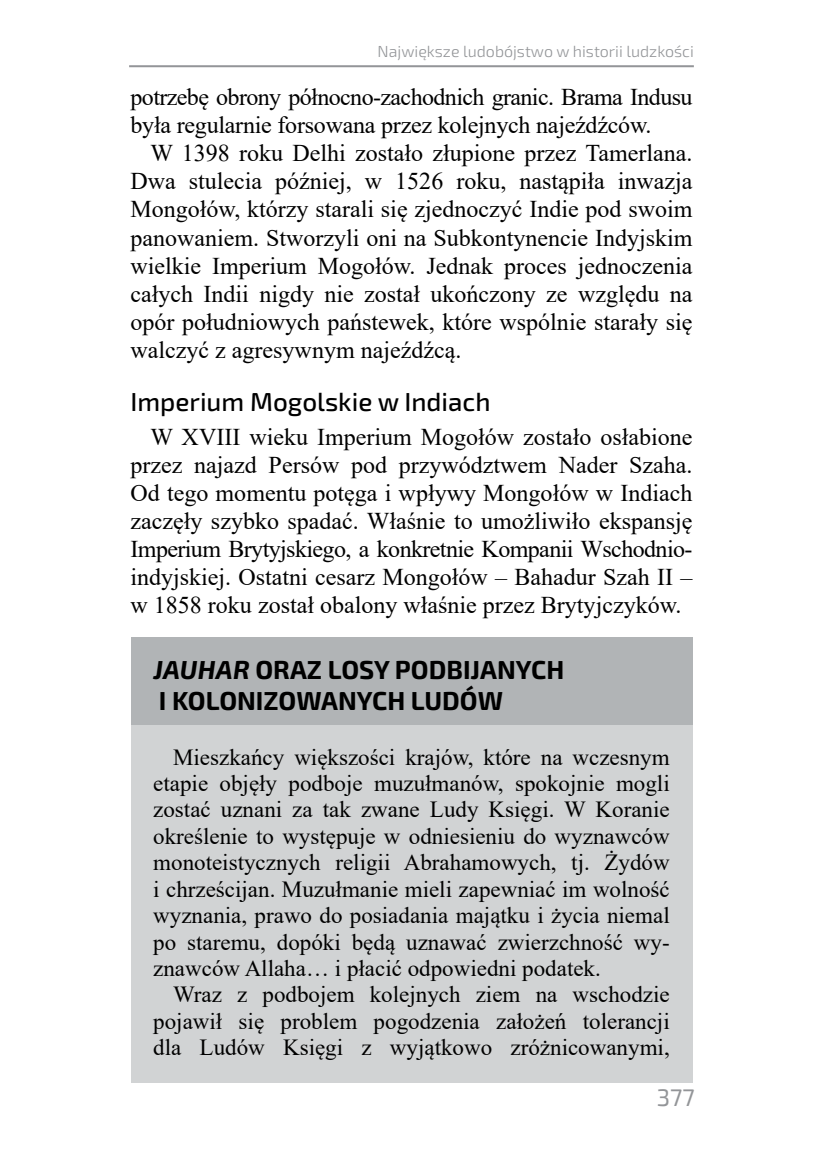
<style>
.page{position:relative;width:823px;height:1163px;background:#fff}
.page>*{position:absolute;margin:0;border:0;box-sizing:border-box;transform-origin:0 0}
.t1{font:700 26px/31.2px "Exo 2";color:#000}
.t2{font:500 26px "Exo 2";color:#000}
.t3{font:24px/28px "Times New Roman";letter-spacing:-.01em;color:#000;text-align:justify}
.t4{font:24px "Exo 2";color:#939598}
.t5{font:23px/26.4px "Times New Roman";color:#000;text-align:justify}
.t6{font:300 16px "Exo 2";color:#939598}
.s1{font-style:italic}
</style>
<div class="page">
<hr style="left:129px;top:65px;width:564px;height:2px;background:#939598">
<div style="left:130px;top:637px;width:562px;height:94px;background:#b1b4b6"></div>
<div style="left:130px;top:724px;width:562px;height:279px;background:#d1d3d4"></div>
<div style="left:130px;top:962px;width:562px;height:120px;background:#d1d3d4"></div>
<p class="t6" style="left:377px;top:40px;width:317px">Największe ludobójstwo w historii ludzkości</p>
<p class="t3" style="left:130px;top:81px;width:563px;line-height:28.8px">potrzebę obrony północno-zachodnich granic. Brama Indusu była regularnie forsowana przez kolejnych najeźdźców.</p>
<p class="t3" style="left:130px;top:139px;width:563px;text-indent:20px">W 1398 roku Delhi zostało złupione przez Tamerlana.<br>Dwa stulecia później, w 1526 roku, nastąpiła inwazja Mongołów, którzy starali się zjednoczyć Indie pod swoim panowaniem. Stworzyli oni na Subkontynencie Indyjskim wielkie Imperium Mogołów. Jednak proces jednoczenia całych Indii nigdy nie został ukończony ze względu na opór południowych państewek, które wspólnie starały się walczyć z agresywnym najeźdźcą.</p>
<p class="t2" style="left:130px;top:384px;width:361px">Imperium Mogolskie w Indiach</p>
<p class="t3" style="left:130px;top:422px;width:563px;text-indent:20px">W XVIII wieku Imperium Mogołów zostało osłabione przez najazd Persów pod przywództwem Nader Szaha.<br>Od tego momentu potęga i wpływy Mongołów w Indiach zaczęły szybko spadać. Właśnie to umożliwiło ekspansję Imperium Brytyjskiego, a konkretnie Kompanii Wschodnio&shy;indyjskiej. Ostatni cesarz Mongołów – Bahadur Szah II – w 1858 roku został obalony właśnie przez Brytyjczyków.</p>
<p class="t1" style="left:153px;top:652px;width:412px"><span class="s1">JAUHAR</span> ORAZ LOSY PODBIJANYCH<br>I KOLONIZOWANYCH LUDÓW</p>
<p class="t5" style="left:153px;top:742px;width:517px;text-indent:20px">Mieszkańcy większości krajów, które na wczesnym etapie objęły podboje muzułmanów, spokojnie mogli zostać uznani za tak zwane Ludy Księgi. W Koranie określenie to występuje w odniesieniu do wyznawców monoteistycznych religii Abrahamowych, tj. Żydów i chrześcijan. Muzułmanie mieli zapewniać im wolność wyznania, prawo do posiadania majątku i życia niemal po staremu, dopóki będą uznawać zwierzchność wy&shy;znawców Allaha… i płacić odpowiedni podatek.</p>
<p class="t5" style="left:153px;top:980px;width:517px;text-indent:20px">Wraz z podbojem kolejnych ziem na wschodzie pojawił się problem pogodzenia założeń tolerancji dla Ludów Księgi z wyjątkowo zróżnicowanymi,</p>
<p class="t4" style="left:656px;top:1080px;width:39px">377</p>
</div>
